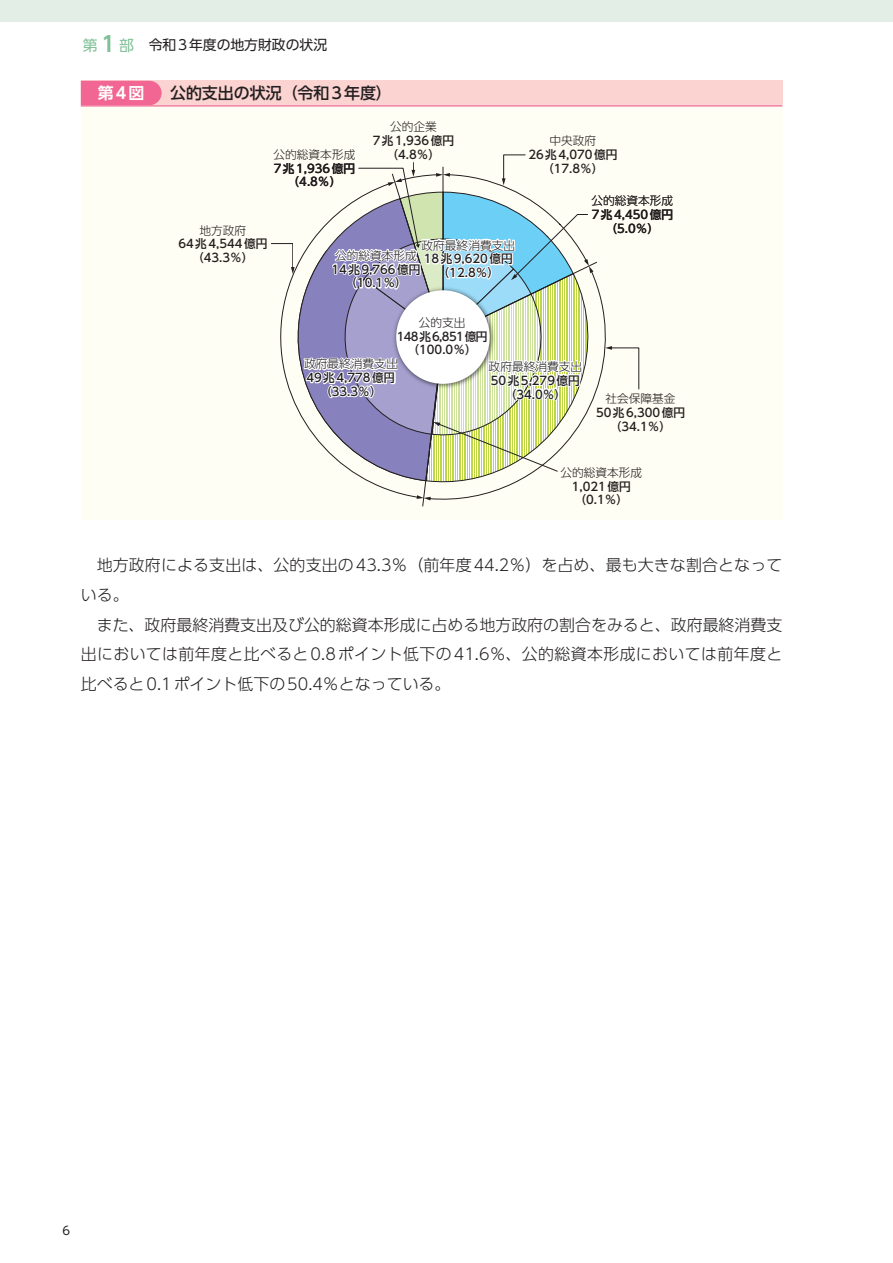
<style>
.page{position:relative;width:893px;height:1263px;background:#fff}
.page>*{position:absolute;margin:0;border:0;box-sizing:border-box;transform-origin:0 0}
.t1{font:300 15.9px/29.7px "UD Shin Go Pr 6 N";letter-spacing:.01em;color:#231f20}
.t2{font:500 15.9px "UD Shin Go Pr 6 N";color:#231f20}
.t3{font:700 15.9px "UD Shin Go Pr 6 N De";color:#fff}
.t4{font:13.8px "UD Shin Go Pr 6 N";color:#231f20}
.t5{font:500 11.7px/13.8px "UD Shin Go Pr 6 N";color:#231f20;text-align:center}
.t6{font:300 11.7px "UD Shin Go Pr 6 N";color:#231f20}
.t7{font:500 11.7px/13.8px "UD Shin Go Pr 6 N";letter-spacing:.06em;color:#231f20;text-align:center}
.t8{font:500 11.7px/13.8px "UD Shin Go Pr 6 N";letter-spacing:-.025em;color:#231f20;text-align:center}
.t9{font:11.7px "UD Shin Go Pr 6 N";color:#231f20}
.s1{font-size:14.85px;color:#82c198}
.s2{font-family:"UD Shin Go Pr 6 N De";font-weight:700;font-size:21.3px;color:#82c198}
</style>
<div class="page">
<div style="left:81px;top:81px;width:701px;height:25px;background:#fbd3d1"></div>
<div style="left:81px;top:106px;width:701px;height:414px;background:#fffef4"></div>
<hr style="left:81px;top:105px;width:701px;height:2px;background:#f16692">
<div style="left:81px;top:81px;width:81px;height:24px;background:#f16692"></div>
<svg style="left:271px;top:155px;width:368px;height:352px"></svg>
<div style="left:0;top:0;width:893px;height:21px;background:#e3efe6"></div>
<p class="t4" style="left:83px;top:34px;width:246px"><span class="s1">第</span><span class="s2">１</span><span class="s1">部</span> 令和3年度の地方財政の状況</p>
<p class="t3" style="left:98px;top:80px;width:48px">第4図</p>
<p class="t2" style="left:170px;top:80px;width:223px">公的支出の状況（令和3年度）</p>
<p class="t6" style="left:274px;top:145px;width:83px">公的総資本形成</p>
<p class="t7" style="left:274px;top:161px;width:83px">7兆1,936億円（4.8％）</p>
<p class="t6" style="left:390px;top:117px;width:48px">公的企業</p>
<p class="t7" style="left:373px;top:133px;width:83px">7兆1,936億円（4.8％）</p>
<p class="t6" style="left:549px;top:131px;width:48px">中央政府</p>
<p class="t5" style="left:528px;top:147px;width:91px">26兆4,070億円（17.8％）</p>
<p class="t6" style="left:200px;top:221px;width:48px">地方政府</p>
<p class="t5" style="left:178px;top:237px;width:91px">64兆4,544億円（43.3％）</p>
<p class="t6" style="left:422px;top:236px;width:95px">政府最終消費支出</p>
<p class="t5" style="left:424px;top:252px;width:91px">18兆9,620億円（12.8％）</p>
<p class="t6" style="left:335px;top:246px;width:83px">公的総資本形成</p>
<p class="t5" style="left:331px;top:262px;width:91px">14兆9,766億円（10.1％）</p>
<p class="t6" style="left:591px;top:191px;width:83px">公的総資本形成</p>
<p class="t7" style="left:592px;top:207px;width:83px">7兆4,450億円（5.0％）</p>
<p class="t6" style="left:419px;top:313px;width:48px">公的支出</p>
<p class="t8" style="left:397px;top:329px;width:92px">148兆6,851億円（100.0％）</p>
<p class="t6" style="left:304px;top:354px;width:95px">政府最終消費支出</p>
<p class="t5" style="left:306px;top:370px;width:91px">49兆4,778億円（33.3％）</p>
<p class="t6" style="left:489px;top:357px;width:95px">政府最終消費支出</p>
<p class="t5" style="left:491px;top:373px;width:91px">50兆5,279億円（34.0％）</p>
<p class="t6" style="left:605px;top:389px;width:72px">社会保障基金</p>
<p class="t5" style="left:596px;top:405px;width:91px">50兆6,300億円（34.1％）</p>
<p class="t6" style="left:560px;top:463px;width:83px">公的総資本形成</p>
<p class="t5" style="left:572px;top:479px;width:60px;text-align:left">1,021億円（0.1％）</p>
<p class="t1" style="left:81px;top:550px;width:703px;text-indent:16px">地方政府による支出は、公的支出の43.3％（前年度44.2％）を占め、最も大きな割合となっている。</p>
<p class="t1" style="left:81px;top:609px;width:703px;text-align:justify;text-indent:16px">また、政府最終消費支出及び公的総資本形成に占める地方政府の割合をみると、政府最終消費支出においては前年度と比べると0.8ポイント低下の41.6％、公的総資本形成においては前年度と比べると0.1ポイント低下の50.4％となっている。</p>
<p class="t9" style="left:62px;top:1221px;width:9px">6</p>
</div>
